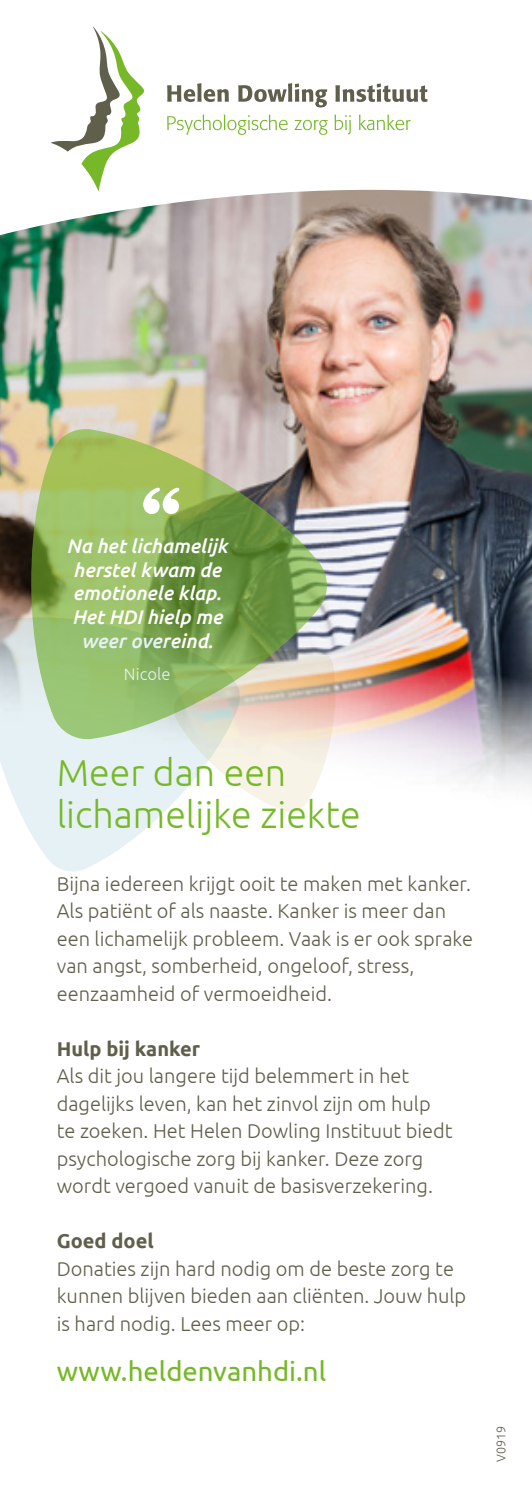
<style>
.page{position:relative;width:532px;height:1489px;background:#fff}
.page>*{position:absolute;margin:0;border:0;box-sizing:border-box;transform-origin:0 0}
.t1{font:300 37.5px/41.2px "Ubuntu";color:#76b828}
.t2{font:27.5px "Ubuntu";color:#76b828}
.t3{font:300 20px/27.5px "Ubuntu";color:#605f4c}
.t4{font:700 20px "Ubuntu";color:#605f4c}
.t5{font:italic 500 19.75px/23.8px "Ubuntu";color:#fff;text-align:center}
.t6{font:300 16.75px "Ubuntu";color:#fff}
.t7{font:300 12.5px "Ubuntu";color:#605f4c}
</style>
<div class="page">
<img style="left:0;top:240px;width:531px;height:548px">
<svg style="left:0;top:26px;width:531px;height:214px"></svg>
<svg style="left:167px;top:83px;width:62px;height:19px"></svg>
<svg style="left:238px;top:83px;width:89px;height:24px"></svg>
<svg style="left:335px;top:83px;width:92px;height:19px"></svg>
<svg style="left:50px;top:27px;width:95px;height:164px"></svg>
<svg style="left:167px;top:114px;width:120px;height:21px"></svg>
<svg style="left:294px;top:120px;width:33px;height:15px"></svg>
<svg style="left:334px;top:114px;width:16px;height:20px"></svg>
<svg style="left:359px;top:115px;width:51px;height:15px"></svg>
<svg style="left:31px;top:427px;width:298px;height:221px;background:#94aa68"></svg>
<svg style="left:143px;top:487px;width:36px;height:27px"></svg>
<svg style="left:0;top:615px;width:243px;height:257px"></svg>
<svg style="left:172px;top:648px;width:165px;height:165px"></svg>
<p class="t5" style="left:67px;top:533px;width:163px">Na het lichamelijk herstel kwam de emotionele klap.<br>Het HDI hielp me weer overeind.</p>
<p class="t6" style="left:124px;top:663px;width:48px">Nicole</p>
<h1 class="t1" style="left:57px;top:751px;width:305px">Meer dan een lichamelijke ziekte</h1>
<p class="t3" style="left:57px;top:869px;width:417px">Bijna iedereen krijgt ooit te maken met kanker.<br>Als patiënt of als naaste. Kanker is meer dan een lichamelijk probleem. Vaak is er ook sprake van angst, somberheid, ongeloof, stress, eenzaamheid of vermoeidheid.</p>
<p class="t4" style="left:57px;top:1036px;width:145px">Hulp bij kanker</p>
<p class="t3" style="left:57px;top:1061px;width:397px">Als dit jou langere tijd belemmert in het dagelijks leven, kan het zinvol zijn om hulp te zoeken. Het Helen Dowling Instituut biedt psychologische zorg bij kanker. Deze zorg wordt vergoed vanuit de basisverzekering.</p>
<p class="t4" style="left:57px;top:1228px;width:98px">Goed doel</p>
<p class="t3" style="left:57px;top:1254px;width:411px">Donaties zijn hard nodig om de beste zorg te kunnen blijven bieden aan cliënten. Jouw hulp is hard nodig. Lees meer op:</p>
<h2 class="t2" style="left:57px;top:1354px;width:271px">www.heldenvanhdi.nl</h2>
<p class="t7" style="left:493px;top:1461px;width:38px;rotate:-90deg">V0919</p>
</div>
